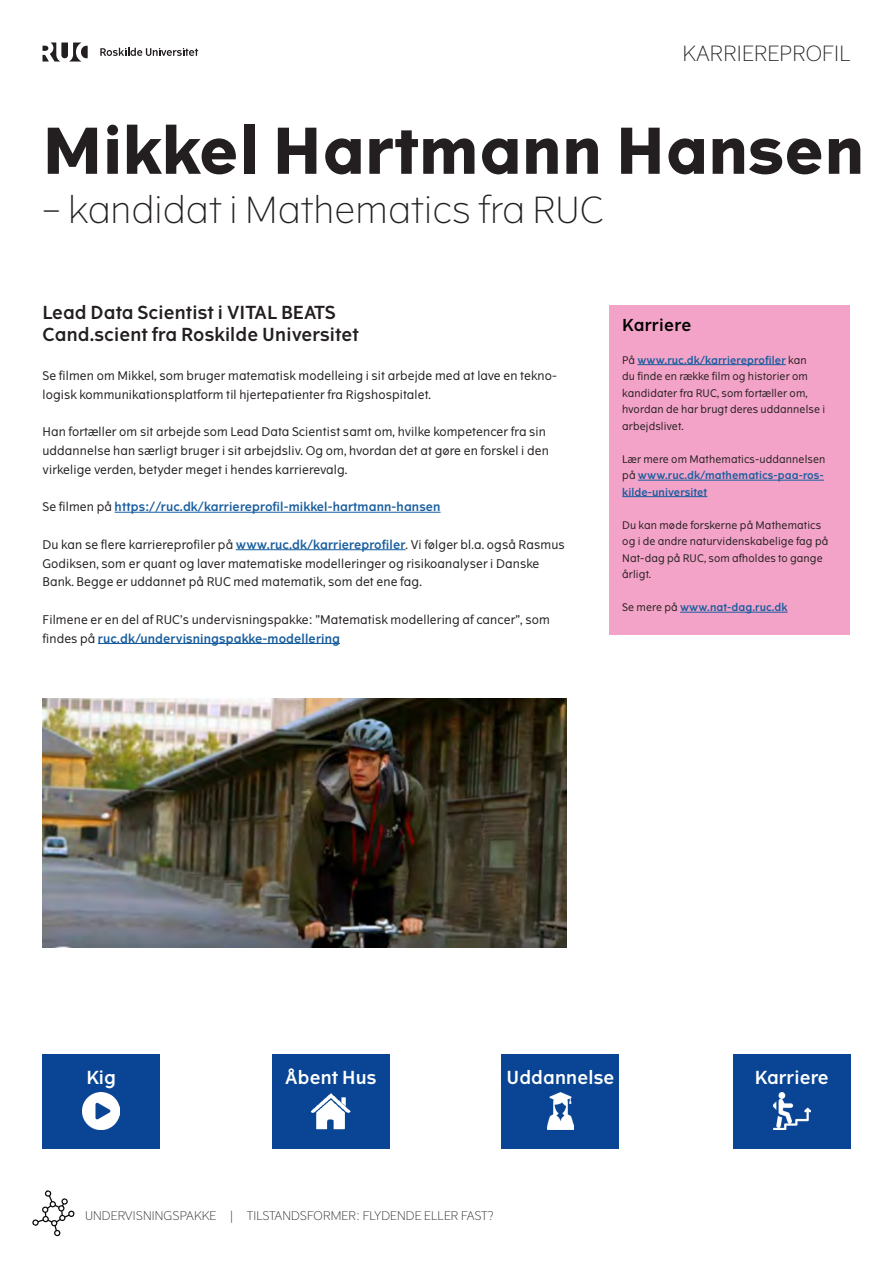
<style>
.page{position:relative;width:893px;height:1263px;background:#fff}
.page>*{position:absolute;margin:0;border:0;box-sizing:border-box;transform-origin:0 0}
.Overskrift{font:700 63px "The Wave";letter-spacing:.01em;color:#231f20}
.Overskrift-2{font:300 36px "The Wave";letter-spacing:.01em;color:#231f20}
.t1{font:300 21px "The Wave";letter-spacing:.01em;color:#231f20}
.Underoverskrift{font:18px "The Wave D Bd";letter-spacing:.01em;color:#231f20}
.Underoverskrift-2{font:18px "The Wave D Bd";letter-spacing:.01em;color:#fff}
.Brødtekst_FAKTABOKS{font:16.5px "The Wave D Bd";letter-spacing:.02em;color:#000}
.Brødtekst{font:12px/18.8px "The Wave";letter-spacing:.01em;color:#231f20}
.Brødtekst-2{font:12px "The Wave D Bd";letter-spacing:.01em;color:#175d9e}
.t2{font:300 12px "The Wave";letter-spacing:.01em;color:#231f20}
.Brødtekst_FAKTABOKS-2{font:10.5px/16.5px "The Wave";letter-spacing:.01em;color:#231f20}
.Brødtekst_FAKTABOKS-3{font:10.5px/16.5px "The Wave D Bd";letter-spacing:.01em;color:#175d9e}
.s1{font-family:"The Wave";color:#231f20}
.s2{font-family:"The Wave D Bd";color:#175d9e}
</style>
<div class="page">
<hr style="left:115px;top:512px;width:326px;height:1px;background:#175d9e">
<hr style="left:236px;top:549px;width:170px;height:1px;background:#175d9e">
<hr style="left:98px;top:643px;width:242px;height:1px;background:#175d9e">
<div style="left:609px;top:305px;width:241px;height:330px;background:#f4a3c8"></div>
<hr style="left:637px;top:364px;width:149px;height:1px;background:#175d9e">
<hr style="left:638px;top:480px;width:186px;height:1px;background:#175d9e">
<hr style="left:622px;top:496px;width:85px;height:1px;background:#175d9e">
<hr style="left:680px;top:612px;width:108px;height:1px;background:#175d9e">
<div style="left:43px;top:1054px;width:117px;height:95px;background:#094594"></div>
<img style="left:83px;top:1092px;width:37px;height:37px">
<div style="left:272px;top:1054px;width:117px;height:95px;background:#094594"></div>
<img style="left:311px;top:1093px;width:40px;height:37px">
<div style="left:502px;top:1054px;width:117px;height:95px;background:#094594"></div>
<img style="left:548px;top:1092px;width:25px;height:37px">
<div style="left:733px;top:1054px;width:117px;height:95px;background:#094594"></div>
<img style="left:773px;top:1092px;width:37px;height:37px">
<img style="left:43px;top:699px;width:524px;height:248px">
<svg style="left:32px;top:1190px;width:43px;height:47px"></svg>
<svg style="left:43px;top:43px;width:45px;height:19px"></svg>
<svg style="left:100px;top:48px;width:98px;height:8px"></svg>
<h3 class="t1" style="left:683px;top:40px;width:169px">KARRIEREPROFIL</h3>
<p class="Overskrift" style="left:43px;top:111px;width:823px">Mikkel Hartmann Hansen</p>
<p class="Overskrift-2" style="left:43px;top:188px;width:562px">– kandidat i Mathematics fra RUC</p>
<p class="Underoverskrift" style="left:43px;top:301px;width:295px">Lead Data Scientist i VITAL BEATS</p>
<p class="Underoverskrift" style="left:43px;top:323px;width:318px">Cand.scient fra Roskilde Universitet</p>
<p class="Brødtekst" style="left:43px;top:366px;width:516px">Se filmen om Mikkel, som bruger matematisk modelleing i sit arbejde med at lave en tekno&shy;logisk kommunikationsplatform til hjertepatienter fra Rigshospitalet.</p>
<p class="Brødtekst" style="left:43px;top:422px;width:508px">Han fortæller om sit arbejde som Lead Data Scientist samt om, hvilke kompetencer fra sin uddannelse han særligt bruger i sit arbejdsliv. Og om, hvordan det at gøre en forskel i den virkelige verden, betyder meget i hendes karrierevalg.</p>
<p class="Brødtekst-2" style="left:43px;top:499px;width:400px"><span class="s1">Se filmen på</span> https://ruc.dk/karriereprofil-mikkel-hartmann-hansen</p>
<p class="Brødtekst" style="left:43px;top:535px;width:524px">Du kan se flere karriereprofiler på <span class="s2">www.ruc.dk/karriereprofiler</span>. Vi følger bl.a. også Rasmus<br>Godiksen, som er quant og laver matematiske modelleringer og risikoanalyser i Danske<br>Bank. Begge er uddannet på RUC med matematik, som det ene fag.</p>
<p class="Brødtekst" style="left:43px;top:610px;width:509px">Filmene er en del af RUC’s undervisningspakke: ”Matematisk modellering af cancer”, som findes på <span class="s2">ruc.dk/undervisningspakke-modellering</span></p>
<p class="Brødtekst_FAKTABOKS" style="left:622px;top:314px;width:71px">Karriere</p>
<p class="Brødtekst_FAKTABOKS-2" style="left:622px;top:352px;width:204px">På <span class="s2">www.ruc.dk/karriereprofiler</span> kan<br>du finde en række film og historier om kandidater fra RUC, som fortæller om, hvordan de har brugt deres uddannelse i arbejdslivet.</p>
<p class="Brødtekst_FAKTABOKS-3" style="left:622px;top:451px;width:205px"><span class="s1">Lær mere om Mathematics-uddannelsen på</span> www.ruc.dk/mathematics-paa-ros&shy;kilde-universitet</p>
<p class="Brødtekst_FAKTABOKS-2" style="left:622px;top:517px;width:208px">Du kan møde forskerne på Mathematics og i de andre naturvidenskabelige fag på<br>Nat-dag på RUC, som afholdes to gange årligt.</p>
<p class="Brødtekst_FAKTABOKS-3" style="left:622px;top:599px;width:167px"><span class="s1">Se mere på</span> www.nat-dag.ruc.dk</p>
<p class="Underoverskrift-2" style="left:86px;top:1066px;width:31px">Kig</p>
<p class="Underoverskrift-2" style="left:285px;top:1066px;width:93px">Åbent Hus</p>
<p class="Underoverskrift-2" style="left:506px;top:1066px;width:110px">Uddannelse</p>
<p class="Underoverskrift-2" style="left:755px;top:1066px;width:76px">Karriere</p>
<p class="t2" style="left:85px;top:1208px;width:410px">UNDERVISNINGSPAKKE | TILSTANDSFORMER: FLYDENDE ELLER FAST?</p>
</div>
